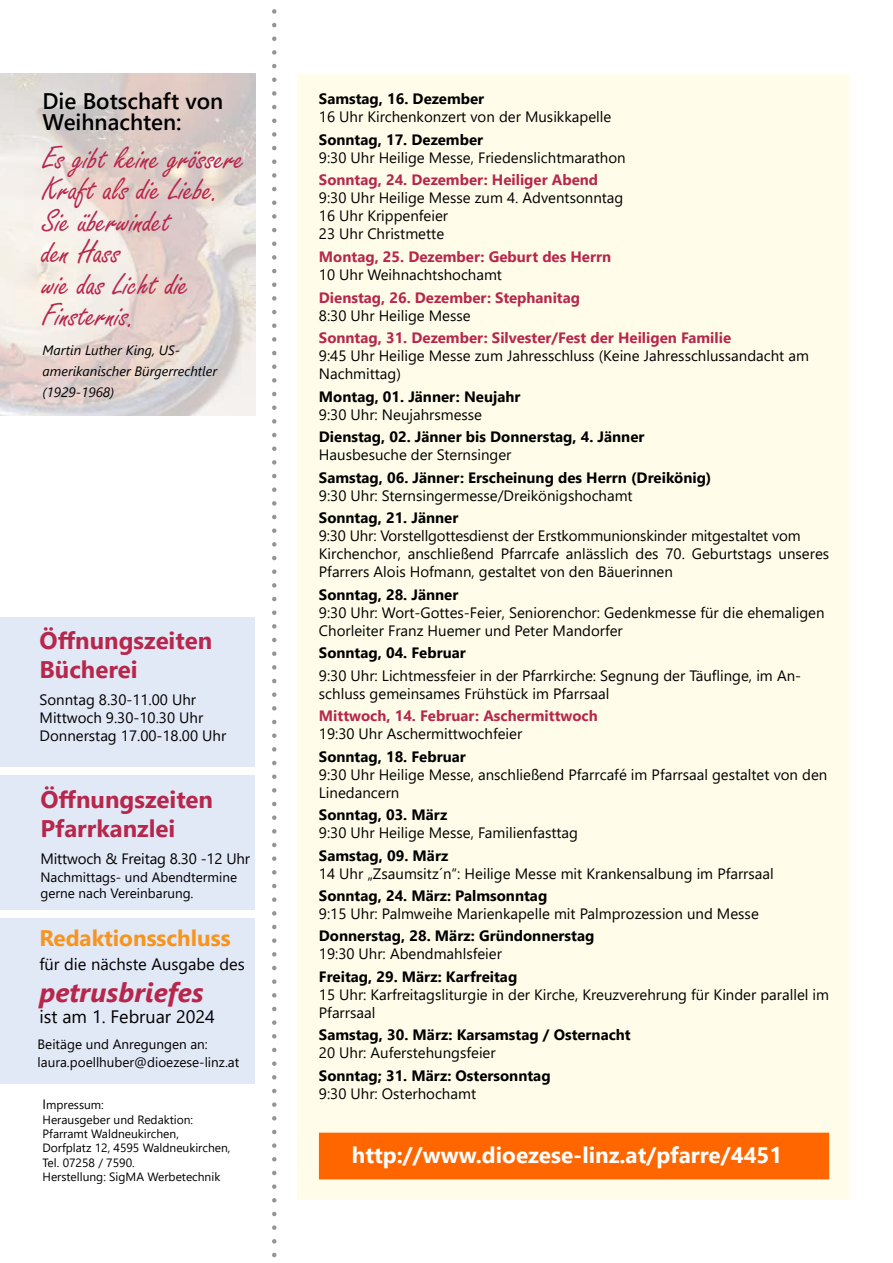
<style>
.page{position:relative;width:893px;height:1263px;background:#fff}
.page>*{position:absolute;margin:0;border:0;box-sizing:border-box;transform-origin:0 0}
.t1{font:34.5px/31.5px "Freestyle Script";color:#b7274c}
.t2{font:italic 700 27px "Segoe UI";color:#b7274c}
.t3{font:700 24px/28.8px "Segoe UI";color:#b7274c}
.t4{font:700 22.5px "Segoe UI";color:#fff}
.t5{font:600 22.5px/21px "Segoe UI";color:#000}
.t6{font:700 22.5px "Segoe UI";color:#f7941e}
.t7{font:18px "Segoe UI";color:#000}
.t8{font:16.5px "Segoe UI";color:#000}
.t9{font:15px/18px "Segoe UI";color:#000}
.t10{font:700 15px "Segoe UI";color:#000}
.t11{font:700 15px "Segoe UI";color:#b7274c}
.t12{font:13.5px/16.2px "Segoe UI";color:#000}
.t13{font:italic 13.5px/21px "Segoe UI";color:#000}
.t14{font:12px/14.4px "Segoe UI";color:#000}
.s1{font-size:13.5px}
</style>
<div class="page">
<img style="left:0;top:74px;width:255px;height:341px">
<div style="left:298px;top:74px;width:551px;height:1126px;background:#fffde9"></div>
<svg style="left:272px;top:9px;width:5px;height:1249px"></svg>
<div style="left:0;top:617px;width:254px;height:150px;background:#e1e8f6"></div>
<div style="left:0;top:775px;width:254px;height:135px;background:#e1e8f6"></div>
<div style="left:0;top:918px;width:254px;height:165px;background:#e1e8f6"></div>
<div style="left:319px;top:1133px;width:510px;height:46px;background:#f60"></div>
<h3 class="t5" style="left:43px;top:89px;width:182px">Die Botschaft von<br>Weihnachten:</h3>
<h1 class="t1" style="left:43px;top:144px;width:203px">Es gibt keine grössere<br>Kraft als die Liebe.<br>Sie überwindet<br>den Hass<br>wie das Licht die<br>Finsternis.</h1>
<p class="t13" style="left:43px;top:337px;width:176px">Martin Luther King, US&shy;amerikanischer Bürgerrechtler (1929-1968)</p>
<h3 class="t3" style="left:40px;top:625px;width:174px">Öffnungszeiten<br>Bücherei</h3>
<p class="t9" style="left:40px;top:689px;width:188px">Sonntag 8.30-11.00 Uhr<br>Mittwoch 9.30-10.30 Uhr<br>Donnerstag 17.00-18.00 Uhr</p>
<h3 class="t3" style="left:40px;top:783px;width:174px">Öffnungszeiten<br>Pfarrkanzlei</h3>
<p class="t9" style="left:40px;top:848px;width:211px">Mittwoch &amp; Freitag 8.30 -12 Uhr</p>
<p class="t12" style="left:40px;top:867px;width:198px">Nachmittags- und Abendtermine gerne nach Vereinbarung.</p>
<h3 class="t6" style="left:39px;top:917px;width:193px">Redaktionsschluss</h3>
<p class="t8" style="left:39px;top:949px;width:207px">für die nächste Ausgabe des</p>
<h2 class="t2" style="left:39px;top:967px;width:166px">petrusbriefes</h2>
<p class="t7" style="left:39px;top:1000px;width:177px">ist am 1. Februar 2024</p>
<p class="t12" style="left:38px;top:1034px;width:203px;line-height:18px">Beitäge und Anregungen an: laura.poellhuber@dioezese-linz.at</p>
<p class="t14" style="left:43px;top:1096px;width:189px"><span class="s1">I</span>mpressum:<br>Herausgeber und Redaktion:<br>Pfarramt Waldneukirchen,<br>Dorfplatz 12, 4595 Waldneukirchen,<br>Tel. 07258 / 7590.<br>Herstellung: SigMA Werbetechnik</p>
<p class="t10" style="left:319px;top:85px;width:167px">Samstag, 16. Dezember</p>
<p class="t9" style="left:319px;top:107px;width:294px">16 Uhr Kirchenkonzert von der Musikkapelle</p>
<p class="t10" style="left:319px;top:125px;width:166px">Sonntag, 17. Dezember</p>
<p class="t9" style="left:319px;top:147px;width:308px">9:30 Uhr Heilige Messe, Friedenslichtmarathon</p>
<p class="t11" style="left:319px;top:166px;width:281px">Sonntag, 24. Dezember: Heiliger Abend</p>
<p class="t9" style="left:319px;top:188px;width:306px">9:30 Uhr Heilige Messe zum 4. Adventsonntag<br>16 Uhr Krippenfeier<br>23 Uhr Christmette</p>
<p class="t11" style="left:319px;top:242px;width:294px">Montag, 25. Dezember: Geburt des Herrn</p>
<p class="t9" style="left:319px;top:264px;width:185px">10 Uhr Weihnachtshochamt</p>
<p class="t11" style="left:319px;top:283px;width:263px">Dienstag, 26. Dezember: Stephanitag</p>
<p class="t9" style="left:319px;top:305px;width:153px">8:30 Uhr Heilige Messe</p>
<p class="t11" style="left:319px;top:323px;width:414px">Sonntag, 31. Dezember: Silvester/Fest der Heiligen Familie</p>
<p class="t9" style="left:319px;top:345px;width:492px">9:45 Uhr Heilige Messe zum Jahresschluss (Keine Jahresschlussandacht am<br>Nachmittag)</p>
<p class="t10" style="left:319px;top:382px;width:203px">Montag, 01. Jänner: Neujahr</p>
<p class="t9" style="left:319px;top:404px;width:165px">9:30 Uhr: Neujahrsmesse</p>
<p class="t10" style="left:319px;top:422px;width:327px">Dienstag, 02. Jänner bis Donnerstag, 4. Jänner</p>
<p class="t9" style="left:319px;top:444px;width:194px">Hausbesuche der Sternsinger</p>
<p class="t10" style="left:319px;top:463px;width:394px">Samstag, 06. Jänner: Erscheinung des Herrn (Dreikönig)</p>
<p class="t9" style="left:319px;top:485px;width:315px">9:30 Uhr: Sternsingermesse/Dreikönigshochamt</p>
<p class="t10" style="left:319px;top:503px;width:141px">Sonntag, 21. Jänner</p>
<p class="t9" style="left:319px;top:525px;width:512px">9:30 Uhr: Vorstellgottesdienst der Erstkommunionskinder mitgestaltet vom<br>Kirchenchor, anschließend Pfarrcafe anlässlich des 70. Geburtstags unseres<br>Pfarrers Alois Hofmann, gestaltet von den Bäuerinnen</p>
<p class="t10" style="left:319px;top:580px;width:141px">Sonntag, 28. Jänner</p>
<p class="t9" style="left:319px;top:602px;width:507px">9:30 Uhr: Wort-Gottes-Feier, Seniorenchor: Gedenkmesse für die ehemaligen<br>Chorleiter Franz Huemer und Peter Mandorfer</p>
<p class="t10" style="left:319px;top:638px;width:148px">Sonntag, 04. Februar</p>
<p class="t9" style="left:319px;top:665px;width:484px">9:30 Uhr: Lichtmessfeier in der Pfarrkirche: Segnung der Täuflinge, im An&shy;schluss gemeinsames Frühstück im Pfarrsaal</p>
<p class="t11" style="left:319px;top:701px;width:280px">Mittwoch, 14. Februar: Aschermittwoch</p>
<p class="t9" style="left:319px;top:723px;width:205px">19:30 Uhr Aschermittwochfeier</p>
<p class="t10" style="left:319px;top:742px;width:148px">Sonntag, 18. Februar</p>
<p class="t9" style="left:319px;top:764px;width:510px">9:30 Uhr Heilige Messe, anschließend Pfarrcafé im Pfarrsaal gestaltet von den<br>Linedancern</p>
<p class="t10" style="left:319px;top:800px;width:130px">Sonntag, 03. März</p>
<p class="t9" style="left:319px;top:822px;width:261px">9:30 Uhr Heilige Messe, Familienfasttag</p>
<p class="t10" style="left:319px;top:841px;width:131px">Samstag, 09. März</p>
<p class="t9" style="left:319px;top:863px;width:456px">14 Uhr „Zsaumsitz´n“: Heilige Messe mit Krankensalbung im Pfarrsaal</p>
<p class="t10" style="left:319px;top:881px;width:230px">Sonntag, 24. März: Palmsonntag</p>
<p class="t9" style="left:319px;top:903px;width:441px">9:15 Uhr: Palmweihe Marienkapelle mit Palmprozession und Messe</p>
<p class="t10" style="left:319px;top:922px;width:277px">Donnerstag, 28. März: Gründonnerstag</p>
<p class="t9" style="left:319px;top:943px;width:185px">19:30 Uhr: Abendmahlsfeier</p>
<p class="t10" style="left:319px;top:962px;width:200px">Freitag, 29. März: Karfreitag</p>
<p class="t9" style="left:319px;top:984px;width:512px">15 Uhr: Karfreitagsliturgie in der Kirche, Kreuzverehrung für Kinder parallel im<br>Pfarrsaal</p>
<p class="t10" style="left:319px;top:1021px;width:313px">Samstag, 30. März: Karsamstag / Osternacht</p>
<p class="t9" style="left:319px;top:1042px;width:178px">20 Uhr: Auferstehungsfeier</p>
<p class="t10" style="left:319px;top:1061px;width:233px">Sonntag; 31. März: Ostersonntag</p>
<p class="t9" style="left:319px;top:1083px;width:159px">9:30 Uhr: Osterhochamt</p>
<h3 class="t4" style="left:352px;top:1134px;width:432px">http://www.dioezese-linz.at/pfarre/4451</h3>
</div>
